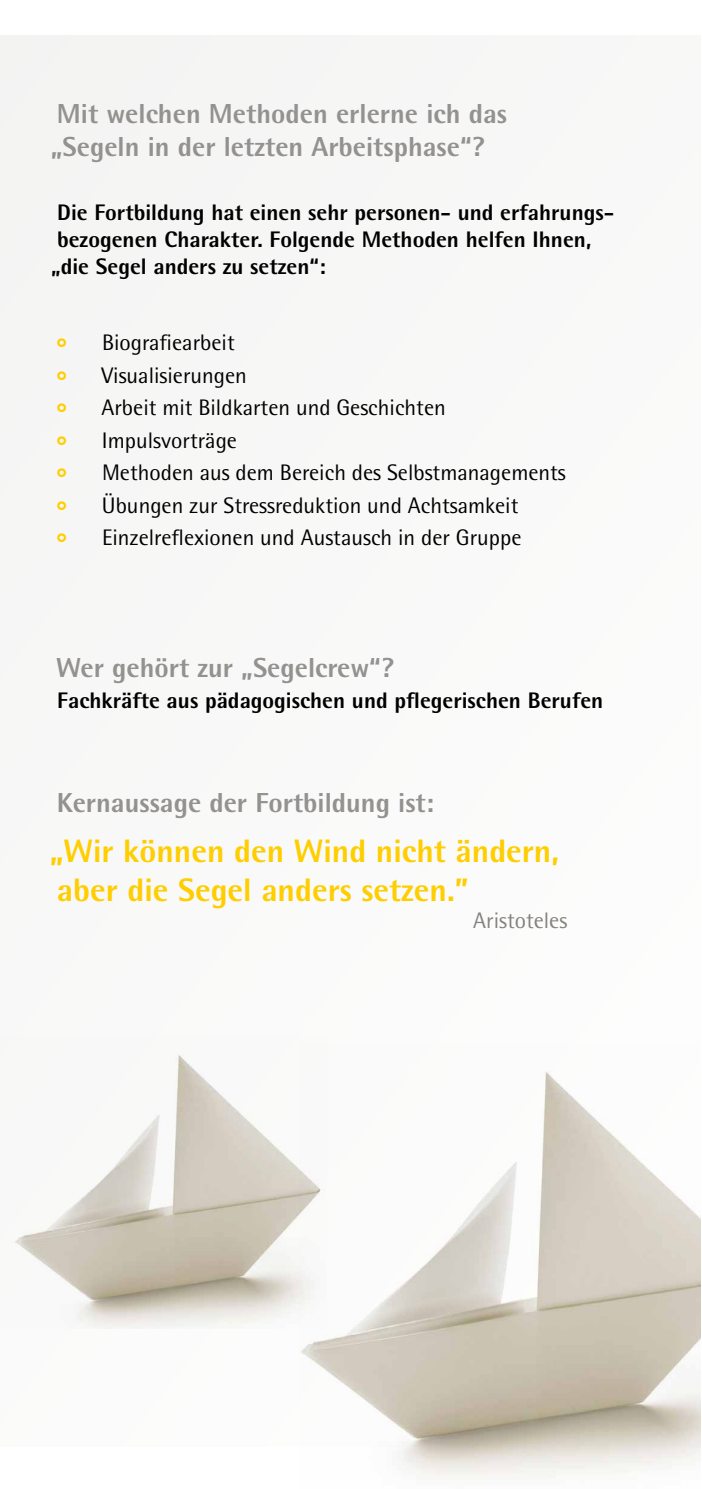
<style>
.page{position:relative;width:702px;height:1489px;background:#fff}
.page>*{position:absolute;margin:0;border:0;box-sizing:border-box;transform-origin:0 0}
.t1{font:800 32.5px/39px "Agfa Rotis Semisans";color:#ffce00}
.t2{font:800 27.5px/33px "Agfa Rotis Semisans";color:#949290}
.t3{font:22.5px "Agfa Rotis Semisans";color:#000}
.t4{font:800 22.5px/27px "Agfa Rotis Semisans";color:#000}
.t5{font:22.5px "Agfa Rotis Semisans";color:#84817e}
.t6{font:14.5px "Geometric Circle 01";color:#ffce00}
</style>
<div class="page">
<div style="left:0;top:35px;width:700px;height:1411px;background:#f8f8f8"></div>
<img style="left:301px;top:1072px;width:399px;height:408px">
<img style="left:15px;top:1055px;width:311px;height:273px">
<p class="t2" style="left:51px;top:96px;width:457px">Mit welchen Methoden erlerne ich das „Segeln in der letzten Arbeitsphase“?</p>
<p class="t4" style="left:51px;top:198px;width:564px">Die Fortbildung hat einen sehr personen- und erfahrungs&shy;bezogenen Charakter. Folgende Methoden helfen Ihnen, „die Segel anders zu setzen“:</p>
<p class="t6" style="left:55px;top:337px;width:16px">e</p>
<p class="t3" style="left:102px;top:329px;width:134px">Biografiearbeit</p>
<p class="t6" style="left:55px;top:369px;width:16px">e</p>
<p class="t3" style="left:101px;top:362px;width:147px">Visualisierungen</p>
<p class="t6" style="left:55px;top:402px;width:16px">e</p>
<p class="t3" style="left:101px;top:394px;width:346px">Arbeit mit Bildkarten und Geschichten</p>
<p class="t6" style="left:55px;top:434px;width:16px">e</p>
<p class="t3" style="left:102px;top:427px;width:137px">Impulsvorträge</p>
<p class="t6" style="left:55px;top:467px;width:16px">e</p>
<p class="t3" style="left:102px;top:459px;width:465px">Methoden aus dem Bereich des Selbstmanagements</p>
<p class="t6" style="left:55px;top:499px;width:16px">e</p>
<p class="t3" style="left:102px;top:492px;width:418px">Übungen zur Stressreduktion und Achtsamkeit</p>
<p class="t6" style="left:55px;top:532px;width:16px">e</p>
<p class="t3" style="left:102px;top:524px;width:421px">Einzelreflexionen und Austausch in der Gruppe</p>
<p class="t2" style="left:56px;top:650px;width:339px">Wer gehört zur „Segelcrew“?</p>
<p class="t4" style="left:57px;top:686px;width:547px">Fachkräfte aus pädagogischen und pflegerischen Berufen</p>
<p class="t2" style="left:57px;top:785px;width:378px">Kernaussage der Fortbildung ist:</p>
<h1 class="t1" style="left:50px;top:830px;width:511px">„Wir können den Wind nicht ändern, aber die Segel anders setzen.”</h1>
<p class="t5" style="left:473px;top:907px;width:96px">Aristoteles</p>
</div>
